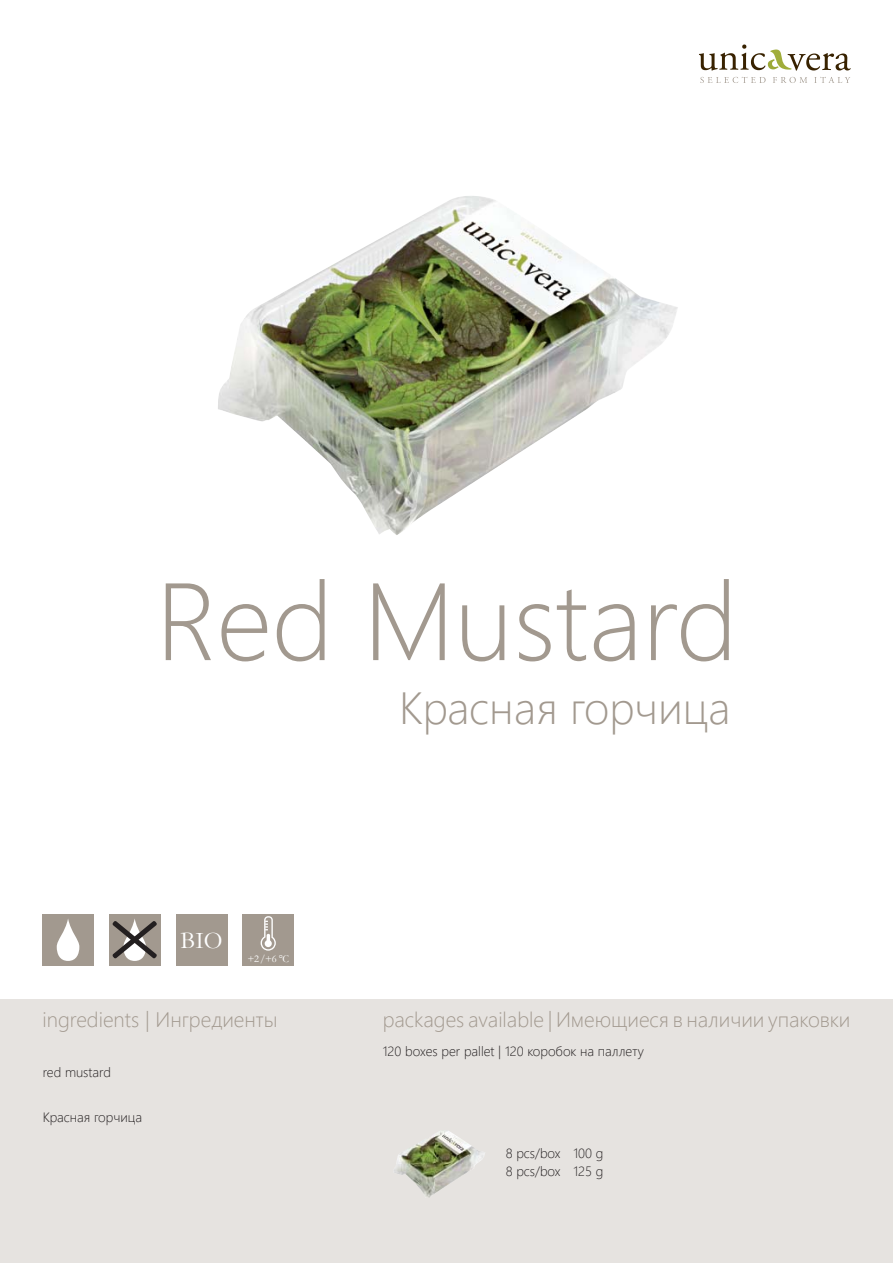
<style>
.page{position:relative;width:893px;height:1263px;background:#fff}
.page>*{position:absolute;margin:0;border:0;box-sizing:border-box;transform-origin:0 0}
.t1{font:109.5px "Webly Sleek UI Light";color:#a2998f}
.t2{font:45px "Webly Sleek UI Light";color:#a2998f}
.t3{font:24px "Garamond";color:#fff}
.t4{font:21px "Webly Sleek UI Light";color:#a2998f}
.t5{font:13.5px/18px "Webly Sleek UI Light";color:#231f20}
.t6{font:10.5px "Garamond";color:#fff}
</style>
<div class="page">
<div style="left:0;top:999px;width:893px;height:264px;background:#e6e3e0"></div>
<svg style="left:700px;top:77px;width:150px;height:6px"></svg>
<svg style="left:699px;top:45px;width:152px;height:26px"></svg>
<div style="left:43px;top:914px;width:51px;height:51px;background:#a2998f"></div>
<svg style="left:57px;top:919px;width:22px;height:42px"></svg>
<div style="left:109px;top:914px;width:51px;height:51px;background:#a2998f"></div>
<svg style="left:112px;top:919px;width:45px;height:42px"></svg>
<div style="left:176px;top:914px;width:51px;height:51px;background:#a2998f"></div>
<img style="left:218px;top:196px;width:460px;height:339px">
<img style="left:395px;top:1131px;width:90px;height:67px">
<div style="left:243px;top:914px;width:51px;height:51px;background:#a2998f"></div>
<svg style="left:261px;top:916px;width:15px;height:35px"></svg>
<h1 class="t1" style="left:156px;top:542px;width:583px">Red Mustard</h1>
<h2 class="t2" style="left:399px;top:675px;width:333px">Красная горчица</h2>
<h3 class="t3" style="left:181px;top:927px;width:43px">BIO</h3>
<p class="t6" style="left:247px;top:953px;width:43px">+2 /+6 °C</p>
<h3 class="t4" style="left:43px;top:1005px;width:236px">ingredients | Ингредиенты</h3>
<h3 class="t4" style="left:383px;top:1005px;width:469px">packages available | Имеющиеся в наличии упаковки</h3>
<p class="t5" style="left:43px;top:1062px;width:70px">red mustard</p>
<p class="t5" style="left:43px;top:1107px;width:101px">Красная горчица</p>
<p class="t5" style="left:383px;top:1041px;width:263px">120 boxes per pallet | 120 коробок на паллету</p>
<p class="t5" style="left:506px;top:1143px;width:99px">8 pcs/box 100 g<br>8 pcs/box 125 g</p>
</div>
